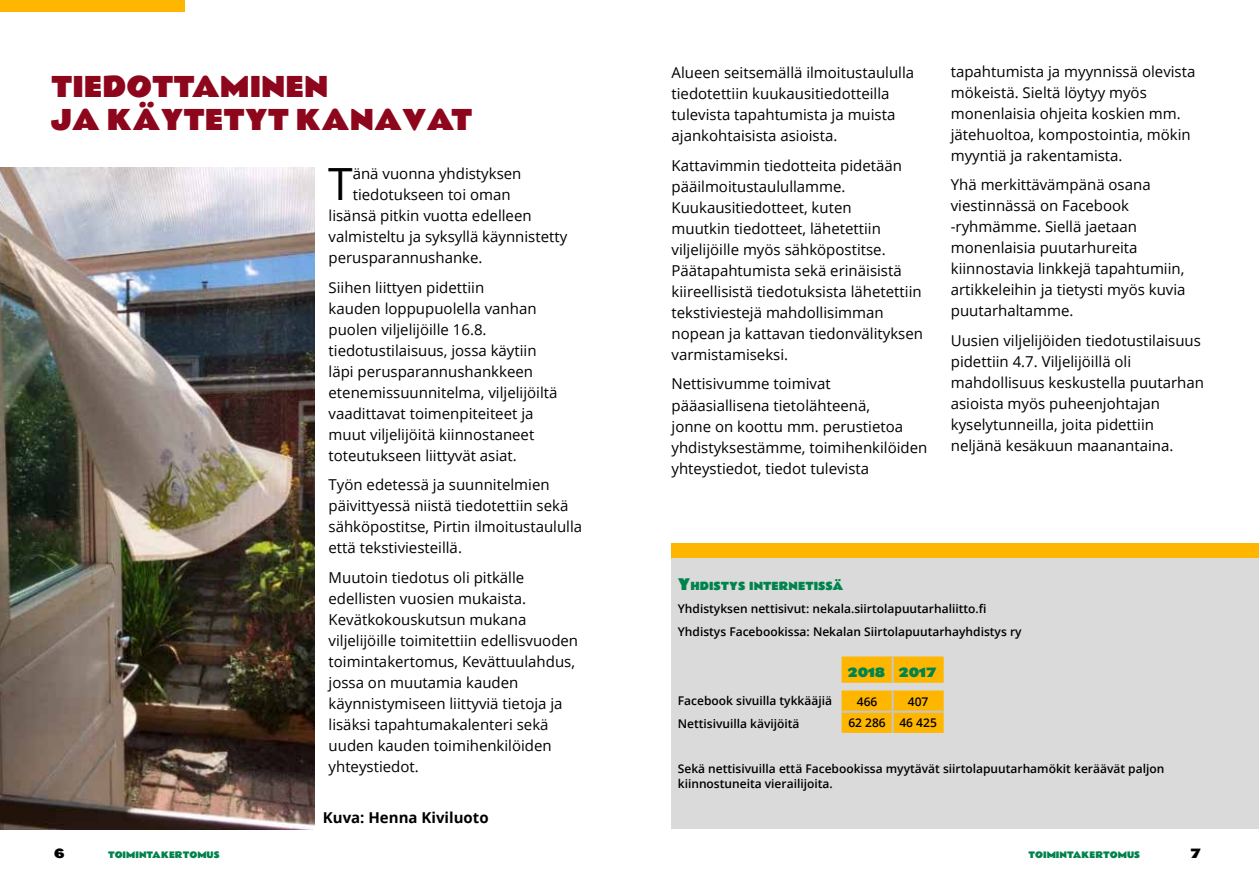
<style>
.page{position:relative;width:1259px;height:893px;background:#fff}
.page>*{position:absolute;margin:0;border:0;box-sizing:border-box;transform-origin:0 0}
.t1{font:44.4px "Open Sans";color:#000}
.t2{font:27px/32.4px "Rammetto One";color:#8d061c}
.t3{font:15px/21px "Open Sans";color:#000}
.t4{font:700 15px "Open Sans";color:#000}
.t5{font:600 12px/23px "Open Sans";color:#000}
.t6{font:12px "Rammetto One";color:#00834c}
.t7{font:12px "Rammetto One";color:#000}
.t8{font:10.5px "Rammetto One";color:#00834c}
.t9{font:8.4px "Rammetto One";color:#00834c}
.s1{font-size:15px}
</style>
<div class="page">
<img style="left:0;top:168px;width:315px;height:661px">
<div style="left:0;top:0;width:184px;height:11px;background:#ffb600"></div>
<div style="left:671px;top:544px;width:588px;height:285px;background:#dadada"></div>
<div style="left:671px;top:543px;width:588px;height:14px;background:#ffb600"></div>
<svg style="left:841px;top:690px;width:102px;height:43px;background:#fdb607"></svg>
<hr style="left:891px;top:690px;width:2px;height:21px;background:#c6c6c6">
<hr style="left:841px;top:711px;width:51px;height:2px;background:#c6c6c6">
<hr style="left:892px;top:711px;width:51px;height:2px;background:#c6c6c6">
<hr style="left:891px;top:713px;width:2px;height:20px;background:#c6c6c6">
<svg style="left:841px;top:656px;width:102px;height:27px;background:#fdb708"></svg>
<hr style="left:891px;top:656px;width:2px;height:27px;background:#c6c6c6">
<h2 class="t2" style="left:51px;top:72px;width:423px">TIEDOTTAMINEN<br>JA KÄYTETYT KANAVAT</h2>
<h1 class="t1" style="left:328px;top:154px;width:26px">T</h1>
<p class="t3" style="left:353px;top:163px;width:170px">änä vuonna yhdistyksen</p>
<p class="t3" style="left:353px;top:184px;width:159px">tiedotukseen toi oman</p>
<p class="t3" style="left:328px;top:205px;width:205px">lisänsä pitkin vuotta edelleen</p>
<p class="t3" style="left:328px;top:226px;width:240px">valmisteltu ja syksyllä käynnistetty</p>
<p class="t3" style="left:328px;top:247px;width:155px">perusparannushanke.</p>
<p class="t3" style="left:328px;top:277px;width:230px">Siihen liittyen pidettiin<br>kauden loppupuolella vanhan puolen viljelijöille 16.8. tiedotustilaisuus, jossa käytiin läpi perusparannushankkeen etenemissuunnitelma, viljelijöiltä vaadittavat toimenpiteiteet ja muut viljelijöitä kiinnostaneet toteutukseen liittyvät asiat.</p>
<p class="t3" style="left:328px;top:474px;width:255px">Työn edetessä ja suunnitelmien päivittyessä niistä tiedotettiin sekä sähköpostitse, Pirtin ilmoitustaululla että tekstiviesteillä.</p>
<p class="t3" style="left:328px;top:567px;width:251px">Muutoin tiedotus oli pitkälle edellisten vuosien mukaista.<br>Kevätkokouskutsun mukana viljelijöille toimitettiin edellisvuoden toimintakertomus, Kevättuulahdus, jossa on muutamia kauden käynnistymiseen liittyviä tietoja ja lisäksi tapahtumakalenteri sekä uuden kauden toimihenkilöiden yhteystiedot.</p>
<p class="t4" style="left:323px;top:807px;width:167px">Kuva: Henna Kiviluoto</p>
<p class="t3" style="left:671px;top:62px;width:244px">Alueen seitsemällä ilmoitustaululla tiedotettiin kuukausitiedotteilla tulevista tapahtumista ja muista ajankohtaisista asioista.</p>
<p class="t3" style="left:671px;top:155px;width:253px">Kattavimmin tiedotteita pidetään pääilmoitustaulullamme.<br>Kuukausitiedotteet, kuten<br>muutkin tiedotteet, lähetettiin viljelijöille myös sähköpostitse.<br>Päätapahtumista sekä erinäisistä kiireellisistä tiedotuksista lähetettiin tekstiviestejä mahdollisimman nopean ja kattavan tiedonvälityksen varmistamiseksi.</p>
<p class="t3" style="left:671px;top:373px;width:257px">Nettisivumme toimivat pääasiallisena tietolähteenä,<br>jonne on koottu mm. perustietoa yhdistyksestämme, toimihenkilöiden yhteystiedot, tiedot tulevista</p>
<p class="t3" style="left:950px;top:60px;width:246px">tapahtumista ja myynnissä olevista mökeistä. Sieltä löytyy myös monenlaisia ohjeita koskien mm. jätehuoltoa, kompostointia, mökin myyntiä ja rakentamista.</p>
<p class="t3" style="left:950px;top:174px;width:236px">Yhä merkittävämpänä osana viestinnässä on Facebook -ryhmämme. Siellä jaetaan monenlaisia puutarhureita kiinnostavia linkkejä tapahtumiin, artikkeleihin ja tietysti myös kuvia puutarhaltamme.</p>
<p class="t3" style="left:950px;top:329px;width:255px">Uusien viljelijöiden tiedotustilaisuus pidettiin 4.7. Viljelijöillä oli mahdollisuus keskustella puutarhan asioista myös puheenjohtajan kyselytunneilla, joita pidettiin neljänä kesäkuun maanantaina.</p>
<p class="t8" style="left:678px;top:577px;width:167px"><span class="s1">Y</span>HDISTYS INTERNETISSÄ</p>
<p class="t5" style="left:678px;top:597px;width:345px">Yhdistyksen nettisivut: nekala.siirtolapuutarhaliitto.fi<br>Yhdistys Facebookissa: Nekalan Siirtolapuutarhayhdistys ry</p>
<p class="t6" style="left:847px;top:662px;width:90px">2018 2017</p>
<p class="t5" style="left:678px;top:689px;width:156px">Facebook sivuilla tykkääjiä<br>Nettisivuilla kävijöitä</p>
<p class="t5" style="left:678px;top:761px;width:488px;line-height:14.4px">Sekä nettisivuilla että Facebookissa myytävät siirtolapuutarhamökit keräävät paljon kiinnostuneita vierailijoita.</p>
<p class="t5" style="left:848px;top:690px;width:90px;line-height:21.1px;text-indent:59px">407<br>62 286 46 425</p>
<p class="t5" style="left:857px;top:690px;width:22px">466</p>
<p class="t7" style="left:54px;top:843px;width:12px">6</p>
<p class="t9" style="left:108px;top:847px;width:113px">TOIMINTAKERTOMUS</p>
<p class="t9" style="left:1028px;top:847px;width:113px">TOIMINTAKERTOMUS</p>
<p class="t7" style="left:1190px;top:843px;width:12px">7</p>
</div>
